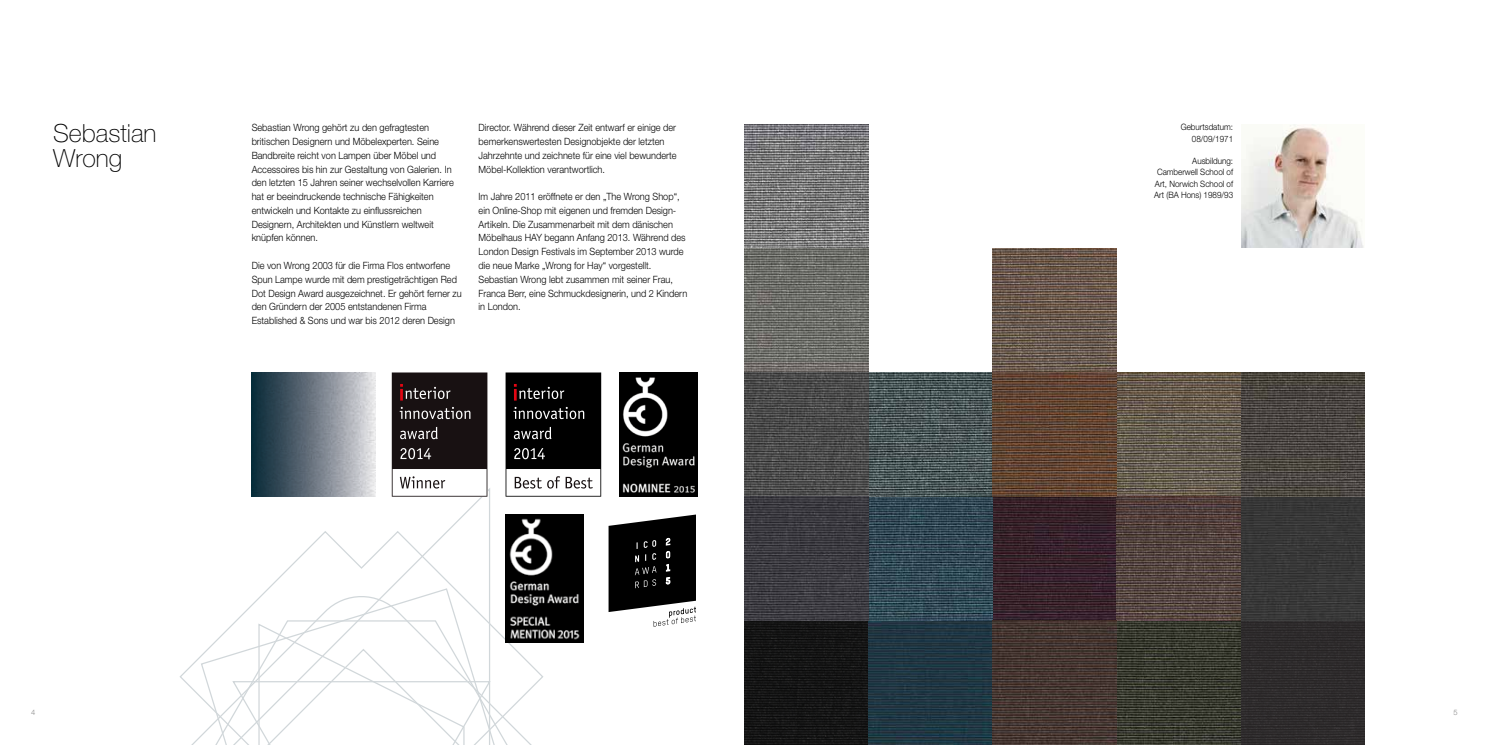
<style>
.page{position:relative;width:1489px;height:745px;background:#fff}
.page>*{position:absolute;margin:0;border:0;box-sizing:border-box;transform-origin:0 0}
.t1{font:100 25px/25px "Helvetica Neue LT Std";color:#000}
.t2{font:300 10px/13.8px "Helvetica Neue LT Std";color:#000;scale:.92 1}
.t3{font:300 8.75px/11.2px "Helvetica Neue LT Std";color:#000;text-align:right;scale:.92 1}
.t4{font:300 7.5px "Helvetica Neue LT Std";color:#878787}
</style>
<div class="page">
<img style="left:1240px;top:620px;width:124px;height:124px">
<div style="left:1240px;top:496px;width:124px;height:124px;background:#383838"></div>
<svg style="left:1240px;top:372px;width:124px;height:124px;background:#4b4641"></svg>
<div style="left:744px;top:620px;width:124px;height:124px;background:#151515"></div>
<svg style="left:992px;top:496px;width:124px;height:124px;background:#37222b"></svg>
<img style="left:992px;top:248px;width:124px;height:124px">
<img style="left:744px;top:124px;width:124px;height:124px">
<svg style="left:1116px;top:372px;width:124px;height:124px;background:#675d4f"></svg>
<svg style="left:744px;top:248px;width:124px;height:124px;background:#6f6f6a"></svg>
<svg style="left:868px;top:620px;width:124px;height:124px;background:#203743"></svg>
<svg style="left:1116px;top:620px;width:124px;height:124px;background:#393b30"></svg>
<svg style="left:868px;top:496px;width:124px;height:124px;background:#324956"></svg>
<svg style="left:868px;top:372px;width:124px;height:124px;background:#4c5859"></svg>
<svg style="left:1116px;top:496px;width:124px;height:124px;background:#544440"></svg>
<svg style="left:992px;top:372px;width:124px;height:124px;background:#624533"></svg>
<svg style="left:744px;top:372px;width:124px;height:124px;background:#4c4c4c"></svg>
<svg style="left:992px;top:620px;width:124px;height:124px;background:#453631"></svg>
<svg style="left:744px;top:496px;width:124px;height:124px;background:#3c3b41"></svg>
<img style="left:252px;top:372px;width:124px;height:115px">
<img style="left:1241px;top:124px;width:122px;height:123px">
<svg style="left:251px;top:487px;width:239px;height:42px"></svg>
<svg style="left:237px;top:529px;width:253px;height:90px"></svg>
<svg style="left:179px;top:619px;width:367px;height:125px"></svg>
<svg style="left:505px;top:372px;width:96px;height:124px"></svg>
<img style="left:505px;top:514px;width:78px;height:127px">
<img style="left:619px;top:372px;width:78px;height:124px">
<svg style="left:392px;top:372px;width:95px;height:124px"></svg>
<svg style="left:608px;top:514px;width:88px;height:112px"></svg>
<h1 class="t1" style="left:53px;top:120px;width:105px">Sebastian<br>Wrong</h1>
<p class="t2" style="left:478px;top:121px;width:217px">Director. Während dieser Zeit entwarf er einige der bemerkenswertesten Designobjekte der letzten Jahrzehnte und zeichnete für eine viel bewunderte Möbel-Kollektion verantwortlich.</p>
<p class="t2" style="left:478px;top:189px;width:228px">Im Jahre 2011 eröffnete er den „The Wrong Shop“, ein Online-Shop mit eigenen und fremden Design-Artikeln. Die Zusammenarbeit mit dem dänischen Möbelhaus HAY begann Anfang 2013. Während des London Design Festivals im September 2013 wurde die neue Marke „Wrong for Hay“ vorgestellt.<br>Sebastian Wrong lebt zusammen mit seiner Frau, Franca Berr, eine Schmuckdesignerin, und 2 Kindern in London.</p>
<p class="t2" style="left:252px;top:121px;width:221px">Sebastian Wrong gehört zu den gefragtesten britischen Designern und Möbelexperten. Seine Bandbreite reicht von Lampen über Möbel und Accessoires bis hin zur Gestaltung von Galerien. In den letzten 15 Jahren seiner wechselvollen Karriere hat er beeindruckende technische Fähigkeiten entwickeln und Kontakte zu einflussreichen Designern, Architekten und Künstlern weltweit knüpfen können.</p>
<p class="t2" style="left:252px;top:258px;width:230px">Die von Wrong 2003 für die Firma Flos entworfene Spun Lampe wurde mit dem prestigeträchtigen Red Dot Design Award ausgezeichnet. Er gehört ferner zu den Gründern der 2005 entstandenen Firma Established &amp; Sons und war bis 2012 deren Design</p>
<p class="t3" style="left:1180px;top:121px;width:58px">Geburtsdatum:<br>08/09/1971</p>
<p class="t3" style="left:1154px;top:155px;width:87px">Ausbildung:<br>Camberwell School of<br>Art, Norwich School of<br>Art (BA Hons) 1989/93</p>
<p class="t4" style="left:31px;top:707px;width:6px">4</p>
<p class="t4" style="left:1453px;top:707px;width:6px">5</p>
</div>
